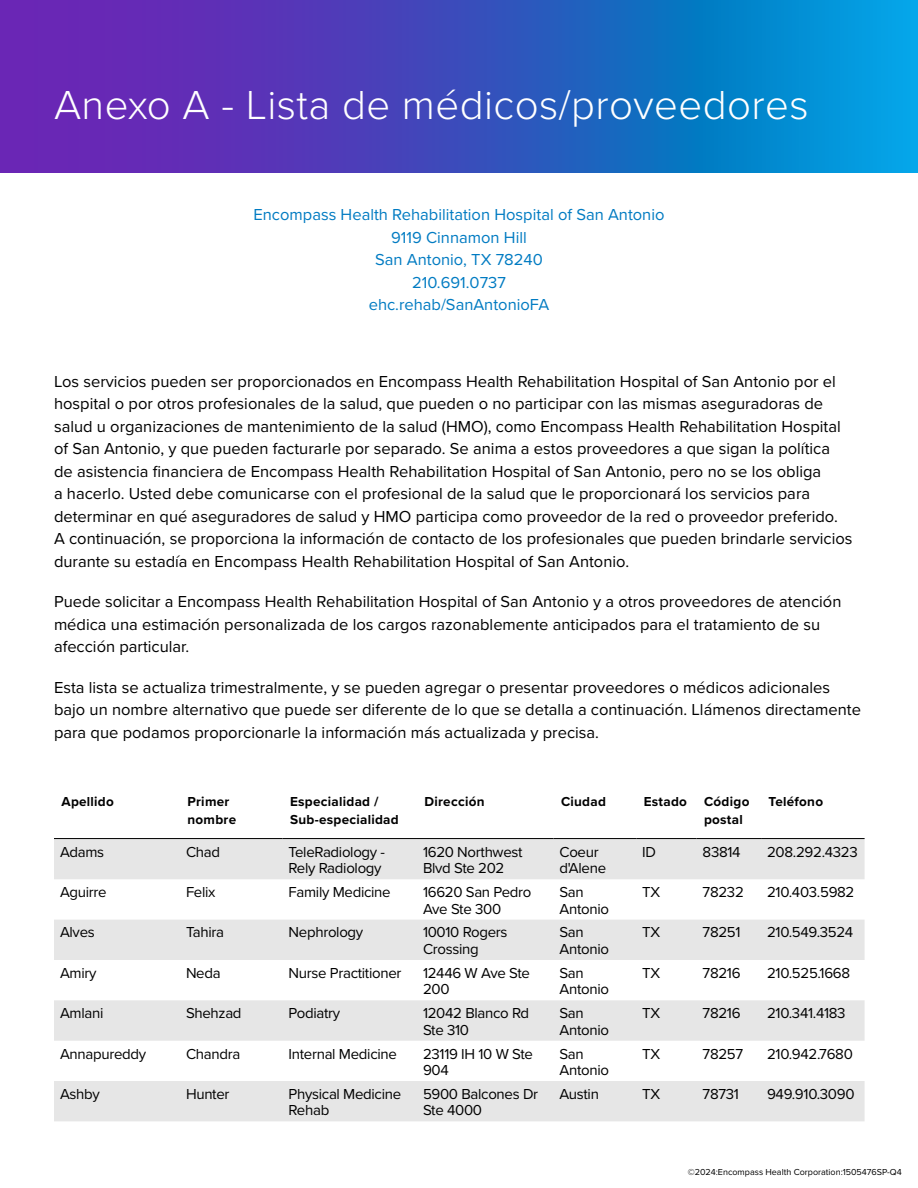
<style>
.page{position:relative;width:918px;height:1188px;background:#fff}
.page>*{position:absolute;margin:0;border:0;box-sizing:border-box;transform-origin:0 0}
.Header_-_EH{font:300 42px "Proxima Nova";letter-spacing:.01em;color:#fff}
.Body_-_EH{font:16.5px/22.5px "Proxima Nova";color:#000}
.Hospital_info_-_EH{font:16.5px/22.5px "Proxima Nova";color:#007bc2;text-align:center}
.Table_body_-_EH{font:15px/16.5px "Proxima Nova";letter-spacing:-.02em;color:#000}
.Table_Header_-_EH_SP{font:700 13.5px/18px "Proxima Nova";letter-spacing:.02em;color:#000}
.t1{font:9px "Proxima Nova";color:#000}
</style>
<div class="page">
<svg style="left:0;top:0;width:918px;height:173px;background:#3555c0"></svg>
<svg style="left:54px;top:839px;width:811px;height:282px;fill:#e6e6e6"></svg>
<hr style="left:54px;top:838px;width:126px;height:1px;background:#000">
<hr style="left:180px;top:838px;width:103px;height:1px;background:#000">
<hr style="left:283px;top:838px;width:134px;height:1px;background:#000">
<hr style="left:417px;top:838px;width:137px;height:1px;background:#000">
<hr style="left:554px;top:838px;width:82px;height:1px;background:#000">
<hr style="left:636px;top:838px;width:61px;height:1px;background:#000">
<hr style="left:697px;top:838px;width:64px;height:1px;background:#000">
<hr style="left:761px;top:838px;width:104px;height:1px;background:#000">
<h1 class="Header_-_EH" style="left:54px;top:74px;width:756px">Anexo A - Lista de médicos/proveedores</h1>
<p class="Hospital_info_-_EH" style="left:253px;top:203px;width:413px">Encompass Health Rehabilitation Hospital of San Antonio<br>9119 Cinnamon Hill<br>San Antonio, TX 78240<br>210.691.0737<br>ehc.rehab/SanAntonioFA</p>
<p class="Body_-_EH" style="left:54px;top:369px;width:800px">Los servicios pueden ser proporcionados en Encompass Health Rehabilitation Hospital of San Antonio por el hospital o por otros profesionales de la salud, que pueden o no participar con las mismas aseguradoras de salud u organizaciones de mantenimiento de la salud (HMO), como Encompass Health Rehabilitation Hospital of San Antonio, y que pueden facturarle por separado. Se anima a estos proveedores a que sigan la política de asistencia financiera de Encompass Health Rehabilitation Hospital of San Antonio, pero no se los obliga<br>a hacerlo. Usted debe comunicarse con el profesional de la salud que le proporcionará los servicios para determinar en qué aseguradores de salud y HMO participa como proveedor de la red o proveedor preferido.<br>A continuación, se proporciona la información de contacto de los profesionales que pueden brindarle servicios durante su estadía en Encompass Health Rehabilitation Hospital of San Antonio.</p>
<p class="Body_-_EH" style="left:54px;top:590px;width:789px">Puede solicitar a Encompass Health Rehabilitation Hospital of San Antonio y a otros proveedores de atención médica una estimación personalizada de los cargos razonablemente anticipados para el tratamiento de su afección particular.</p>
<p class="Body_-_EH" style="left:54px;top:675px;width:808px">Esta lista se actualiza trimestralmente, y se pueden agregar o presentar proveedores o médicos adicionales bajo un nombre alternativo que puede ser diferente de lo que se detalla a continuación. Llámenos directamente para que podamos proporcionarle la información más actualizada y precisa.</p>
<p class="Table_Header_-_EH_SP" style="left:62px;top:792px;width:54px">Apellido</p>
<p class="Table_Header_-_EH_SP" style="left:188px;top:792px;width:50px">Primer nombre</p>
<p class="Table_Header_-_EH_SP" style="left:290px;top:792px;width:110px">Especialidad /<br>Sub-especialidad</p>
<p class="Table_Header_-_EH_SP" style="left:424px;top:792px;width:62px">Dirección</p>
<p class="Table_Header_-_EH_SP" style="left:561px;top:792px;width:47px">Ciudad</p>
<p class="Table_Header_-_EH_SP" style="left:644px;top:792px;width:45px">Estado</p>
<p class="Table_Header_-_EH_SP" style="left:704px;top:792px;width:47px">Código postal</p>
<p class="Table_Header_-_EH_SP" style="left:769px;top:792px;width:56px">Teléfono</p>
<p class="Table_body_-_EH" style="left:60px;top:843px;width:46px">Adams</p>
<p class="Table_body_-_EH" style="left:186px;top:843px;width:36px">Chad</p>
<p class="Table_body_-_EH" style="left:289px;top:843px;width:98px">TeleRadiology -<br>Rely Radiology</p>
<p class="Table_body_-_EH" style="left:423px;top:843px;width:101px">1620 Northwest<br>Blvd Ste 202</p>
<p class="Table_body_-_EH" style="left:560px;top:843px;width:48px">Coeur d'Alene</p>
<p class="Table_body_-_EH" style="left:642px;top:843px;width:15px">ID</p>
<p class="Table_body_-_EH" style="left:703px;top:843px;width:40px">83814</p>
<p class="Table_body_-_EH" style="left:767px;top:843px;width:92px">208.292.4323</p>
<p class="Table_body_-_EH" style="left:60px;top:883px;width:48px">Aguirre</p>
<p class="Table_body_-_EH" style="left:186px;top:883px;width:31px">Felix</p>
<p class="Table_body_-_EH" style="left:289px;top:883px;width:104px">Family Medicine</p>
<p class="Table_body_-_EH" style="left:423px;top:883px;width:110px">16620 San Pedro<br>Ave Ste 300</p>
<p class="Table_body_-_EH" style="left:560px;top:883px;width:51px">San<br>Antonio</p>
<p class="Table_body_-_EH" style="left:642px;top:883px;width:20px">TX</p>
<p class="Table_body_-_EH" style="left:703px;top:883px;width:43px">78232</p>
<p class="Table_body_-_EH" style="left:767px;top:883px;width:89px">210.403.5982</p>
<p class="Table_body_-_EH" style="left:60px;top:924px;width:36px">Alves</p>
<p class="Table_body_-_EH" style="left:186px;top:924px;width:40px">Tahira</p>
<p class="Table_body_-_EH" style="left:289px;top:924px;width:76px">Nephrology</p>
<p class="Table_body_-_EH" style="left:423px;top:924px;width:86px">10010 Rogers<br>Crossing</p>
<p class="Table_body_-_EH" style="left:560px;top:924px;width:51px">San<br>Antonio</p>
<p class="Table_body_-_EH" style="left:642px;top:924px;width:20px">TX</p>
<p class="Table_body_-_EH" style="left:703px;top:924px;width:39px">78251</p>
<p class="Table_body_-_EH" style="left:767px;top:924px;width:88px">210.549.3524</p>
<p class="Table_body_-_EH" style="left:60px;top:964px;width:38px">Amiry</p>
<p class="Table_body_-_EH" style="left:186px;top:964px;width:36px">Neda</p>
<p class="Table_body_-_EH" style="left:289px;top:964px;width:114px">Nurse Practitioner</p>
<p class="Table_body_-_EH" style="left:423px;top:964px;width:108px">12446 W Ave Ste<br>200</p>
<p class="Table_body_-_EH" style="left:560px;top:964px;width:51px">San<br>Antonio</p>
<p class="Table_body_-_EH" style="left:642px;top:964px;width:20px">TX</p>
<p class="Table_body_-_EH" style="left:703px;top:964px;width:40px">78216</p>
<p class="Table_body_-_EH" style="left:767px;top:964px;width:85px">210.525.1668</p>
<p class="Table_body_-_EH" style="left:60px;top:1004px;width:45px">Amlani</p>
<p class="Table_body_-_EH" style="left:186px;top:1004px;width:57px">Shehzad</p>
<p class="Table_body_-_EH" style="left:289px;top:1004px;width:53px">Podiatry</p>
<p class="Table_body_-_EH" style="left:423px;top:1004px;width:108px">12042 Blanco Rd<br>Ste 310</p>
<p class="Table_body_-_EH" style="left:560px;top:1004px;width:51px">San<br>Antonio</p>
<p class="Table_body_-_EH" style="left:642px;top:1004px;width:20px">TX</p>
<p class="Table_body_-_EH" style="left:703px;top:1004px;width:40px">78216</p>
<p class="Table_body_-_EH" style="left:767px;top:1004px;width:80px">210.341.4183</p>
<p class="Table_body_-_EH" style="left:60px;top:1045px;width:88px">Annapureddy</p>
<p class="Table_body_-_EH" style="left:186px;top:1045px;width:56px">Chandra</p>
<p class="Table_body_-_EH" style="left:289px;top:1045px;width:110px">Internal Medicine</p>
<p class="Table_body_-_EH" style="left:423px;top:1045px;width:112px">23119 IH 10 W Ste<br>904</p>
<p class="Table_body_-_EH" style="left:560px;top:1045px;width:51px">San<br>Antonio</p>
<p class="Table_body_-_EH" style="left:642px;top:1045px;width:20px">TX</p>
<p class="Table_body_-_EH" style="left:703px;top:1045px;width:42px">78257</p>
<p class="Table_body_-_EH" style="left:767px;top:1045px;width:87px">210.942.7680</p>
<p class="Table_body_-_EH" style="left:60px;top:1085px;width:41px">Ashby</p>
<p class="Table_body_-_EH" style="left:186px;top:1085px;width:45px">Hunter</p>
<p class="Table_body_-_EH" style="left:289px;top:1085px;width:114px">Physical Medicine<br>Rehab</p>
<p class="Table_body_-_EH" style="left:423px;top:1085px;width:117px">5900 Balcones Dr<br>Ste 4000</p>
<p class="Table_body_-_EH" style="left:560px;top:1085px;width:41px">Austin</p>
<p class="Table_body_-_EH" style="left:642px;top:1085px;width:20px">TX</p>
<p class="Table_body_-_EH" style="left:703px;top:1085px;width:38px">78731</p>
<p class="Table_body_-_EH" style="left:767px;top:1085px;width:89px">949.910.3090</p>
<p class="t1" style="left:688px;top:1166px;width:216px">©2024:Encompass Health Corporation:1505476SP-Q4</p>
</div>
